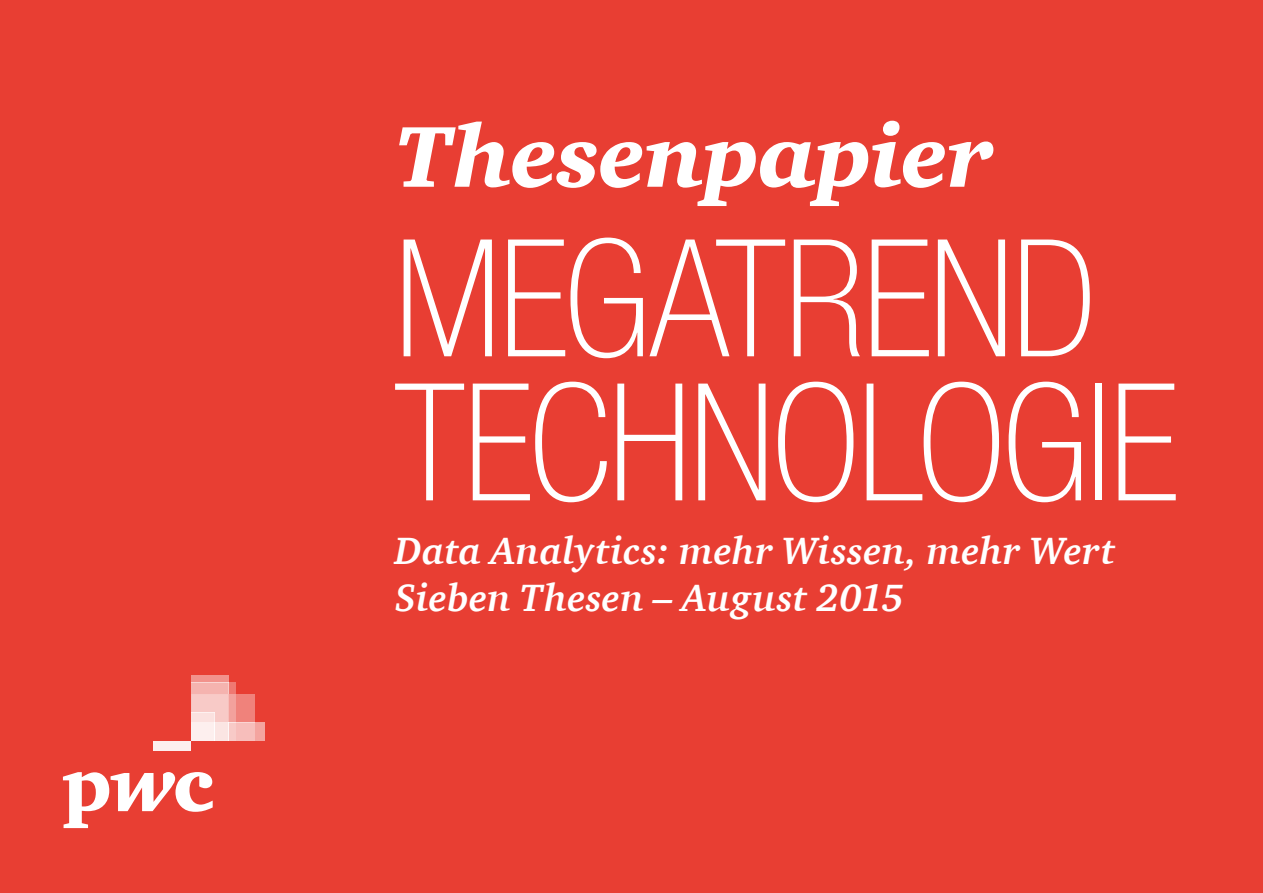
<style>
.page{position:relative;width:1263px;height:893px;background:#e83e33}
.page>*{position:absolute;margin:0;border:0;box-sizing:border-box;transform-origin:0 0}
.t1{font:100 condensed 163.5px/144px "Helvetica Neue LT Std";letter-spacing:-.015em;color:#fff}
.t2{font:italic 900 88.5px "ITC Charter Com";letter-spacing:-.005em;color:#fff}
.t3{font:italic 700 39px/46.8px "ITC Charter Com";letter-spacing:.01em;color:#fff}
</style>
<div class="page">
<svg style="left:63px;top:772px;width:150px;height:56px"></svg>
<div style="left:255px;top:722px;width:9px;height:19px;background:#f4a49f"></div>
<div style="left:236px;top:694px;width:19px;height:28px;background:#f0827b"></div>
<div style="left:154px;top:741px;width:37px;height:9px;background:#fdefee"></div>
<div style="left:191px;top:722px;width:23px;height:19px;background:#fdefee"></div>
<div style="left:214px;top:722px;width:14px;height:19px;background:#fbe5e3"></div>
<svg style="left:191px;top:694px;width:37px;height:28px"></svg>
<div style="left:228px;top:722px;width:8px;height:19px;background:#f8cac7"></div>
<div style="left:236px;top:722px;width:19px;height:19px;background:#f7bebb"></div>
<div style="left:191px;top:683px;width:37px;height:11px;background:#f5b3af"></div>
<div style="left:191px;top:675px;width:37px;height:8px;background:#f2928c"></div>
<div style="left:228px;top:683px;width:8px;height:11px;background:#ef7972"></div>
<div style="left:228px;top:694px;width:8px;height:28px;background:#f3a19c"></div>
<h2 class="t2" style="left:395px;top:102px;width:599px">Thesenpapier</h2>
<h1 class="t1" style="left:395px;top:225px;width:785px">MEGATREND<br>TECHNOLOGIE</h1>
<p class="t3" style="left:395px;top:527px;width:722px">Data Analytics: mehr Wissen, mehr Wert<br>Sieben Thesen – August 2015</p>
</div>
